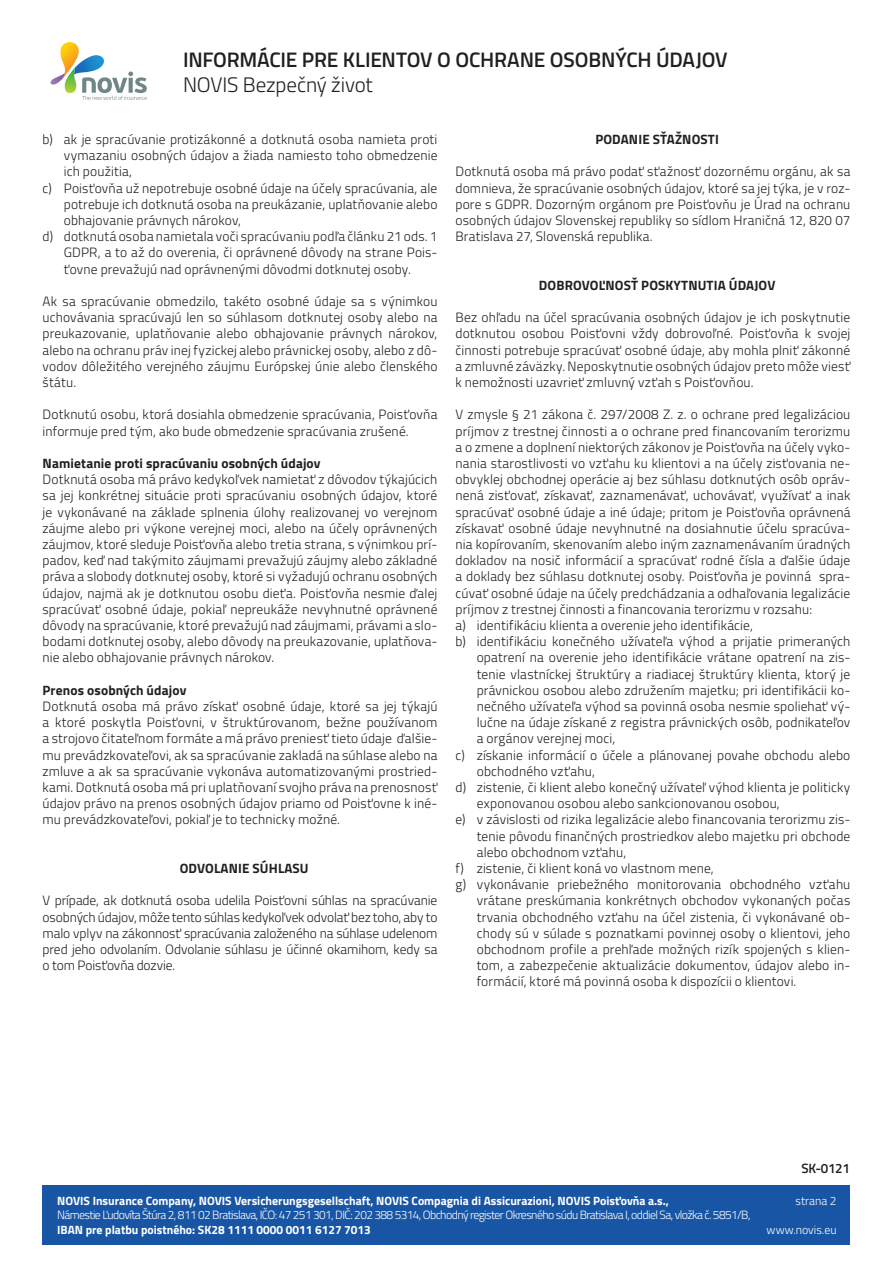
<style>
.page{position:relative;width:893px;height:1263px;background:#fff}
.page>*{position:absolute;margin:0;border:0;box-sizing:border-box;transform-origin:0 0}
.t1{font:600 21px/25.2px "Titillium Web";letter-spacing:-.015em;color:#231f20}
.t2{font:300 13.5px/16.2px "Titillium Web";letter-spacing:.01em;color:#231f20;text-align:justify}
.t3{font:700 13.5px "Titillium Web";letter-spacing:.01em;color:#231f20}
.t4{font:600 13.5px "Titillium Web";letter-spacing:-.02em;color:#231f20}
.t5{font:300 12px/14.4px "Titillium Web";letter-spacing:-.05em;color:#fff}
.t6{font:700 12px "Titillium Web";color:#fff}
.t7{font:300 12px "Titillium Web";color:#fff}
.s1{font-weight:300}
.s2{font-weight:700}
</style>
<div class="page">
<div style="left:43px;top:1185px;width:807px;height:60px;background:#1855a5"></div>
<img style="left:60px;top:42px;width:19px;height:26px">
<img style="left:50px;top:73px;width:14px;height:12px">
<img style="left:74px;top:55px;width:30px;height:19px">
<img style="left:64px;top:68px;width:12px;height:25px">
<svg style="left:82px;top:71px;width:65px;height:29px"></svg>
<p class="t1" style="left:183px;top:46px;width:546px">INFORMÁCIE PRE KLIENTOV O OCHRANE OSOBNÝCH ÚDAJOV<br><span class="s1">NOVIS Bezpečný život</span></p>
<p class="t2" style="left:64px;top:130px;width:375px;text-indent:-21px">b) ak je spracúvanie protizákonné a dotknutá osoba namieta proti vymazaniu osobných údajov a žiada namiesto toho obmedzenie ich použitia,</p>
<p class="t2" style="left:64px;top:179px;width:375px;text-indent:-21px">c) Poisťovňa už nepotrebuje osobné údaje na účely spracúvania, ale potrebuje ich dotknutá osoba na preukázanie, uplatňovanie alebo obhajovanie právnych nárokov,</p>
<p class="t2" style="left:64px;top:228px;width:375px;text-indent:-21px">d) dotknutá osoba namietala voči spracúvaniu podľa článku 21 ods. 1<br>GDPR, a to až do overenia, či oprávnené dôvody na strane Pois&shy;ťovne prevažujú nad oprávnenými dôvodmi dotknutej osoby.</p>
<p class="t2" style="left:43px;top:292px;width:396px">Ak sa spracúvanie obmedzilo, takéto osobné údaje sa s výnimkou uchovávania spracúvajú len so súhlasom dotknutej osoby alebo na preukazovanie, uplatňovanie alebo obhajovanie právnych nárokov, alebo na ochranu práv inej fyzickej alebo právnickej osoby, alebo z dô&shy;vodov dôležitého verejného záujmu Európskej únie alebo členského štátu.</p>
<p class="t2" style="left:43px;top:406px;width:396px">Dotknutú osobu, ktorá dosiahla obmedzenie spracúvania, Poisťovňa informuje pred tým, ako bude obmedzenie spracúvania zrušené.</p>
<p class="t3" style="left:43px;top:453px;width:280px">Namietanie proti spracúvaniu osobných údajov</p>
<p class="t2" style="left:43px;top:471px;width:396px">Dotknutá osoba má právo kedykoľvek namietať z dôvodov týkajúcich sa jej konkrétnej situácie proti spracúvaniu osobných údajov, ktoré je vykonávané na základe splnenia úlohy realizovanej vo verejnom záujme alebo pri výkone verejnej moci, alebo na účely oprávnených záujmov, ktoré sleduje Poisťovňa alebo tretia strana, s výnimkou prí&shy;padov, keď nad takýmito záujmami prevažujú záujmy alebo základné práva a slobody dotknutej osoby, ktoré si vyžadujú ochranu osobných údajov, najmä ak je dotknutou osobu dieťa. Poisťovňa nesmie ďalej spracúvať osobné údaje, pokiaľ nepreukáže nevyhnutné oprávnené dôvody na spracúvanie, ktoré prevažujú nad záujmami, právami a slo&shy;bodami dotknutej osoby, alebo dôvody na preukazovanie, uplatňova&shy;nie alebo obhajovanie právnych nárokov.</p>
<p class="t3" style="left:43px;top:680px;width:145px">Prenos osobných údajov</p>
<p class="t2" style="left:43px;top:697px;width:396px">Dotknutá osoba má právo získať osobné údaje, ktoré sa jej týkajú a ktoré poskytla Poisťovni, v štruktúrovanom, bežne používanom a strojovo čitateľnom formáte a má právo preniesť tieto údaje ďalšie&shy;mu prevádzkovateľovi, ak sa spracúvanie zakladá na súhlase alebo na zmluve a ak sa spracúvanie vykonáva automatizovanými prostried&shy;kami. Dotknutá osoba má pri uplatňovaní svojho práva na prenosnosť údajov právo na prenos osobných údajov priamo od Poisťovne k iné&shy;mu prevádzkovateľovi, pokiaľ je to technicky možné.</p>
<p class="t3" style="left:180px;top:858px;width:130px">ODVOLANIE SÚHLASU</p>
<p class="t2" style="left:43px;top:892px;width:396px">V prípade, ak dotknutá osoba udelila Poisťovni súhlas na spracúvanie osobných údajov, môže tento súhlas kedykoľvek odvolať bez toho, aby to malo vplyv na zákonnosť spracúvania založeného na súhlase udelenom pred jeho odvolaním. Odvolanie súhlasu je účinné okamihom, kedy sa o tom Poisťovňa dozvie.</p>
<p class="t3" style="left:595px;top:129px;width:125px">PODANIE SŤAŽNOSTI</p>
<p class="t2" style="left:455px;top:163px;width:396px">Dotknutá osoba má právo podať sťažnosť dozornému orgánu, ak sa domnieva, že spracúvanie osobných údajov, ktoré sa jej týka, je v roz&shy;pore s GDPR. Dozorným orgánom pre Poisťovňu je Úrad na ochranu osobných údajov Slovenskej republiky so sídlom Hraničná 12, 820 07<br>Bratislava 27, Slovenská republika.</p>
<p class="t3" style="left:539px;top:275px;width:238px">DOBROVOĽNOSŤ POSKYTNUTIA ÚDAJOV</p>
<p class="t2" style="left:455px;top:309px;width:396px">Bez ohľadu na účel spracúvania osobných údajov je ich poskytnutie dotknutou osobou Poisťovni vždy dobrovoľné. Poisťovňa k svojej činnosti potrebuje spracúvať osobné údaje, aby mohla plniť zákonné a zmluvné záväzky. Neposkytnutie osobných údajov preto môže viesť k nemožnosti uzavrieť zmluvný vzťah s Poisťovňou.</p>
<p class="t2" style="left:455px;top:406px;width:396px">V zmysle § 21 zákona č. 297/2008 Z. z. o ochrane pred legalizáciou príjmov z trestnej činnosti a o ochrane pred financovaním terorizmu a o zmene a doplnení niektorých zákonov je Poisťovňa na účely vyko&shy;nania starostlivosti vo vzťahu ku klientovi a na účely zisťovania ne&shy;obvyklej obchodnej operácie aj bez súhlasu dotknutých osôb opráv&shy;nená zisťovať, získavať, zaznamenávať, uchovávať, využívať a inak spracúvať osobné údaje a iné údaje; pritom je Poisťovňa oprávnená získavať osobné údaje nevyhnutné na dosiahnutie účelu spracúva&shy;nia kopírovaním, skenovaním alebo iným zaznamenávaním úradných dokladov na nosič informácií a spracúvať rodné čísla a ďalšie údaje a doklady bez súhlasu dotknutej osoby. Poisťovňa je povinná spra&shy;cúvať osobné údaje na účely predchádzania a odhaľovania legalizácie príjmov z trestnej činnosti a financovania terorizmu v rozsahu:</p>
<p class="t2" style="left:455px;top:616px;width:299px">a) identifikáciu klienta a overenie jeho identifikácie,</p>
<p class="t2" style="left:477px;top:633px;width:375px;text-indent:-21px">b) identifikáciu konečného užívateľa výhod a prijatie primeraných opatrení na overenie jeho identifikácie vrátane opatrení na zis&shy;tenie vlastníckej štruktúry a riadiacej štruktúry klienta, ktorý je právnickou osobou alebo združením majetku; pri identifikácii ko&shy;nečného užívateľa výhod sa povinná osoba nesmie spoliehať vý&shy;lučne na údaje získané z registra právnických osôb, podnikateľov a orgánov verejnej moci,</p>
<p class="t2" style="left:477px;top:746px;width:375px;text-indent:-21px">c) získanie informácií o účele a plánovanej povahe obchodu alebo obchodného vzťahu,</p>
<p class="t2" style="left:477px;top:778px;width:375px;text-indent:-21px">d) zistenie, či klient alebo konečný užívateľ výhod klienta je politicky exponovanou osobou alebo sankcionovanou osobou,</p>
<p class="t2" style="left:477px;top:811px;width:375px;text-indent:-21px">e) v závislosti od rizika legalizácie alebo financovania terorizmu zis&shy;tenie pôvodu finančných prostriedkov alebo majetku pri obchode alebo obchodnom vzťahu,</p>
<p class="t2" style="left:455px;top:859px;width:260px">f) zistenie, či klient koná vo vlastnom mene,</p>
<p class="t2" style="left:477px;top:876px;width:375px;text-indent:-21px">g) vykonávanie priebežného monitorovania obchodného vzťahu vrátane preskúmania konkrétnych obchodov vykonaných počas trvania obchodného vzťahu na účel zistenia, či vykonávané ob&shy;chody sú v súlade s poznatkami povinnej osoby o klientovi, jeho obchodnom profile a prehľade možných rizík spojených s klien&shy;tom, a zabezpečenie aktualizácie dokumentov, údajov alebo in&shy;formácií, ktoré má povinná osoba k dispozícii o klientovi.</p>
<p class="t4" style="left:801px;top:1158px;width:50px">SK-0121</p>
<p class="t5" style="left:57px;top:1193px;width:695px"><span class="s2">NOVIS Insurance Company, NOVIS Versicherungsgesellschaft, NOVIS Compagnia di Assicurazioni, NOVIS Poisťovňa a.s.,<br></span>Námestie Ľudovíta Štúra 2, 811 02 Bratislava, IČO: 47 251 301, DIČ: 202 388 5314, Obchodný register Okresného súdu Bratislava I, oddiel Sa, vložka č. 5851/B,</p>
<p class="t6" style="left:57px;top:1220px;width:315px">IBAN pre platbu poistného: SK28 1111 0000 0011 6127 7013</p>
<p class="t5" style="left:795px;top:1193px;width:43px">strana 2</p>
<p class="t7" style="left:767px;top:1221px;width:71px">www.novis.eu</p>
</div>
